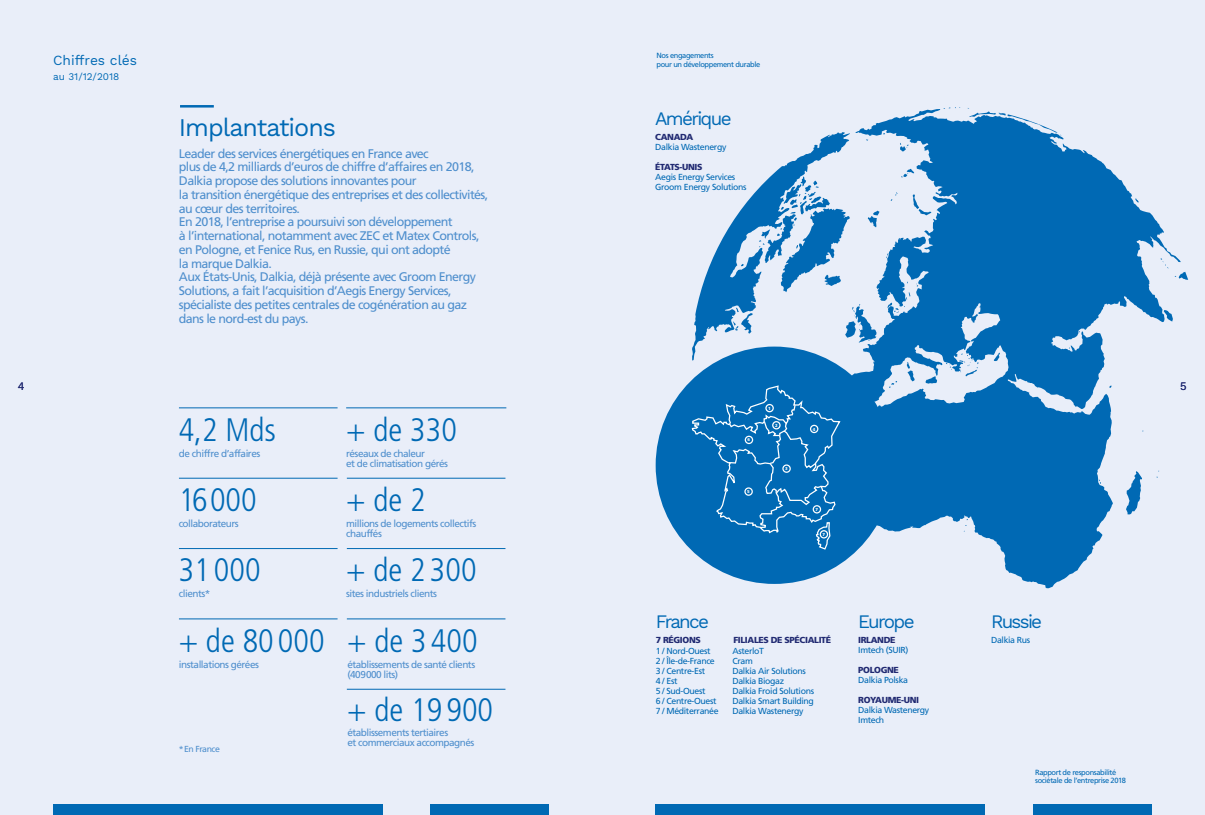
<style>
.page{position:relative;width:1205px;height:815px;background:#e9eef9}
.page>*{position:absolute;margin:0;border:0;box-sizing:border-box;transform-origin:0 0}
.t1{font:300 condensed 32.5px/69.5px "Frutiger LT Std";color:#0069b4}
.t2{font:25px "Work Sans";letter-spacing:-.04em;color:#0069b4}
.t3{font:18.75px "Work Sans";letter-spacing:-.09em;color:#0069b4}
.t4{font:13.75px "Work Sans";color:#0069b4}
.t5{font:12.5px/13.8px "Frutiger LT Std";letter-spacing:-.05em;color:#4f8fcd}
.t6{font:11.25px "Work Sans";color:#212a72}
.t7{font:10px/10px "Frutiger LT Std";letter-spacing:-.05em;color:#4f8fcd}
.t8{font:10px "Work Sans";color:#0069b4}
.t9{font:8.75px/10px "Frutiger LT Std";letter-spacing:-.04em;color:#0069b4}
.t10{font:900 8.75px "Frutiger LT Std";letter-spacing:-.04em;color:#212a72}
.t11{font:8.75px "Frutiger LT Std";letter-spacing:-.05em;color:#4f8fcd}
.t12{font:7.5px/8.8px "Frutiger LT Std";letter-spacing:-.05em;color:#0069b4}
.t13{font:900 4.25px "Frutiger LT Std";color:#fff}
.t14{font:900 4.25px "Frutiger LT Std";color:#fff}
</style>
<div class="page">
<svg style="left:838px;top:109px;width:343px;height:479px;fill:#0069b4"></svg>
<svg style="left:964px;top:519px;width:4px;height:13px"></svg>
<svg style="left:946px;top:363px;width:6px;height:7px"></svg>
<svg style="left:959px;top:354px;width:19px;height:22px"></svg>
<svg style="left:994px;top:353px;width:6px;height:8px"></svg>
<svg style="left:1163px;top:310px;width:10px;height:12px"></svg>
<svg style="left:1160px;top:258px;width:8px;height:10px"></svg>
<svg style="left:1174px;top:272px;width:14px;height:8px"></svg>
<svg style="left:1126px;top:471px;width:16px;height:43px"></svg>
<svg style="left:1156px;top:471px;width:3px;height:7px"></svg>
<svg style="left:1135px;top:198px;width:3px;height:5px"></svg>
<svg style="left:967px;top:108px;width:94px;height:28px"></svg>
<div style="left:656px;top:347px;width:237px;height:237px;background:#0069b4;border-radius:50%"></div>
<svg style="left:691px;top:132px;width:246px;height:418px"></svg>
<hr style="left:180px;top:105px;width:34px;height:3px;background:#0069b4">
<hr style="left:179px;top:408px;width:159px;height:1px;background:#0069b4">
<hr style="left:179px;top:478px;width:159px;height:1px;background:#0069b4">
<hr style="left:347px;top:478px;width:158px;height:1px;background:#0069b4">
<hr style="left:179px;top:548px;width:159px;height:1px;background:#0069b4">
<hr style="left:347px;top:548px;width:158px;height:1px;background:#0069b4">
<hr style="left:179px;top:619px;width:159px;height:1px;background:#0069b4">
<hr style="left:347px;top:619px;width:158px;height:1px;background:#0069b4">
<hr style="left:347px;top:689px;width:158px;height:1px;background:#0069b4">
<hr style="left:346px;top:408px;width:160px;height:1px;background:#0069b4">
<div style="left:53px;top:804px;width:329px;height:11px;background:#0069b4"></div>
<div style="left:431px;top:804px;width:118px;height:11px;background:#0069b4"></div>
<div style="left:1033px;top:804px;width:119px;height:11px;background:#0069b4"></div>
<div style="left:655px;top:804px;width:329px;height:11px;background:#0069b4"></div>
<p class="t4" style="left:53px;top:53px;width:85px">Chiffres clés</p>
<p class="t8" style="left:53px;top:71px;width:68px">au 31/12/2018</p>
<h2 class="t2" style="left:179px;top:113px;width:159px">Implantations</h2>
<p class="t5" style="left:179px;top:147px;width:311px">Leader des services énergétiques en France avec<br>plus de 4,2 milliards d’euros de chiffre d’affaires en 2018, Dalkia propose des solutions innovantes pour<br>la transition énergétique des entreprises et des collectivités, au cœur des territoires.<br>En 2018, l’entreprise a poursuivi son développement<br>à l’international, notamment avec ZEC et Matex Controls, en Pologne, et Fenice Rus, en Russie, qui ont adopté<br>la marque Dalkia.<br>Aux États-Unis, Dalkia, déjà présente avec Groom Energy Solutions, a fait l’acquisition d’Aegis Energy Services, spécialiste des petites centrales de cogénération au gaz dans le nord-est du pays.</p>
<p class="t12" style="left:656px;top:51px;width:105px">Nos engagements<br>pour un développement durable</p>
<h3 class="t3" style="left:655px;top:107px;width:78px">Amérique</h3>
<p class="t10" style="left:655px;top:131px;width:40px">CANADA</p>
<p class="t9" style="left:655px;top:142px;width:73px">Dalkia Wastenergy</p>
<p class="t10" style="left:655px;top:161px;width:49px">ÉTATS-UNIS</p>
<p class="t9" style="left:655px;top:172px;width:93px">Aegis Energy Services<br>Groom Energy Solutions</p>
<p class="t6" style="left:18px;top:379px;width:8px">4</p>
<p class="t6" style="left:1180px;top:379px;width:8px">5</p>
<h1 class="t1" style="left:179px;top:395px;width:99px">4,2 Mds</h1>
<h1 class="t1" style="left:346px;top:395px;width:112px">+ de 330</h1>
<p class="t7" style="left:179px;top:448px;width:83px">de chiffre d’affaires</p>
<p class="t7" style="left:346px;top:448px;width:103px">réseaux de chaleur<br>et de climatisation gérés</p>
<h1 class="t1" style="left:179px;top:466px;width:80px">16000</h1>
<h1 class="t1" style="left:346px;top:466px;width:81px">+ de 2</h1>
<p class="t7" style="left:179px;top:519px;width:62px">collaborateurs</p>
<p class="t7" style="left:346px;top:519px;width:132px">millions de logements collectifs chauffés</p>
<h1 class="t1" style="left:179px;top:535px;width:84px">31 000</h1>
<h1 class="t1" style="left:346px;top:535px;width:132px">+ de 2 300</h1>
<p class="t7" style="left:179px;top:588px;width:33px">clients*</p>
<p class="t7" style="left:346px;top:588px;width:92px">sites industriels clients</p>
<h1 class="t1" style="left:347px;top:606px;width:148px;text-indent:-168px">+ de 80 000 + de 3 400 + de 19 900</h1>
<p class="t7" style="left:179px;top:659px;width:81px">installations gérées</p>
<p class="t7" style="left:347px;top:659px;width:129px">établissements de santé clients (409000 lits)</p>
<p class="t11" style="left:179px;top:744px;width:42px">*En France</p>
<p class="t7" style="left:347px;top:728px;width:128px">établissements tertiaires<br>et commerciaux accompagnés</p>
<p class="t13" style="left:747px;top:437px;width:4px">6</p>
<p class="t13" style="left:747px;top:489px;width:4px">5</p>
<p class="t13" style="left:768px;top:406px;width:4px">1</p>
<p class="t13" style="left:775px;top:423px;width:4px">2</p>
<p class="t14" style="left:785px;top:466px;width:4px">3</p>
<p class="t13" style="left:813px;top:426px;width:4px">4</p>
<p class="t14" style="left:815px;top:507px;width:4px">7</p>
<p class="t14" style="left:822px;top:532px;width:4px">7</p>
<h3 class="t3" style="left:656px;top:610px;width:55px">France</h3>
<p class="t10" style="left:656px;top:635px;width:47px">7 RÉGIONS</p>
<p class="t10" style="left:733px;top:635px;width:99px">FILIALES DE SPÉCIALITÉ</p>
<p class="t9" style="left:656px;top:646px;width:64px">1 / Nord-Ouest<br>2 / Île-de-France<br>3 / Centre-Est<br>4 / Est<br>5 / Sud-Ouest<br>6 / Centre-Ouest<br>7 / Méditerranée</p>
<p class="t9" style="left:732px;top:646px;width:83px">AsterloT<br>Cram<br>Dalkia Air Solutions<br>Dalkia Biogaz<br>Dalkia Froid Solutions<br>Dalkia Smart Building<br>Dalkia Wastenergy</p>
<h3 class="t3" style="left:858px;top:610px;width:58px">Europe</h3>
<p class="t10" style="left:858px;top:635px;width:39px">IRLANDE</p>
<p class="t9" style="left:858px;top:645px;width:52px">Imtech (SUIR)</p>
<p class="t10" style="left:858px;top:665px;width:42px">POLOGNE</p>
<p class="t9" style="left:858px;top:675px;width:51px">Dalkia Polska</p>
<p class="t10" style="left:858px;top:695px;width:62px">ROYAUME-UNI</p>
<p class="t9" style="left:858px;top:705px;width:73px">Dalkia Wastenergy<br>Imtech</p>
<h3 class="t3" style="left:991px;top:610px;width:53px">Russie</h3>
<p class="t9" style="left:991px;top:635px;width:41px">Dalkia Rus</p>
<p class="t12" style="left:1035px;top:768px;width:92px">Rapport de responsabilité sociétale de l’entreprise 2018</p>
</div>
